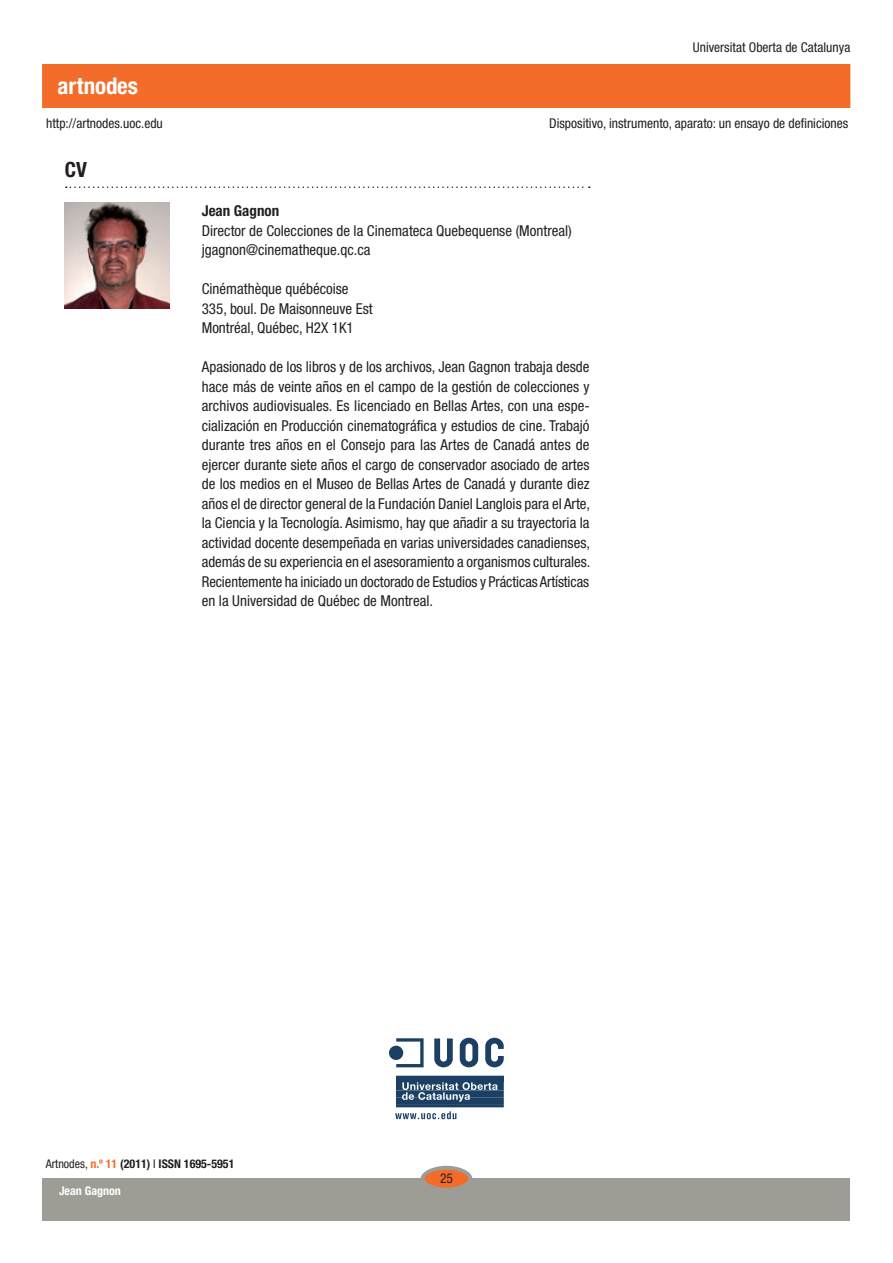
<style>
.page{position:relative;width:893px;height:1263px;background:#fff}
.page>*{position:absolute;margin:0;border:0;box-sizing:border-box;transform-origin:0 0}
.t1{font:700 condensed 22.95px "Helvetica Neue LT Std";color:#fff}
.t2{font:700 condensed 21px "Helvetica Neue LT Std";color:#231f20}
.t3{font:condensed 15px/19.5px "Helvetica Neue LT Std";color:#231f20}
.t4{font:condensed 13.5px "Helvetica Neue LT Std";color:#231f20}
.t5{font:700 condensed 12px "Helvetica Neue LT Std";color:#231f20}
.t6{font:700 condensed 12px "Helvetica Neue LT Std";color:#fff}
.s1{font-weight:700}
.s2{font-weight:400}
.s3{color:#f36c2a}
</style>
<div class="page">
<div style="left:43px;top:1178px;width:807px;height:42px;background:#9d9d96"></div>
<div style="left:43px;top:65px;width:807px;height:42px;background:#f36c2a"></div>
<div style="left:422px;top:1168px;width:48px;height:21px;background:#f36c2a;border-radius:50%"></div>
<div style="left:421px;top:1166px;width:51px;height:25px;border:4px solid #9d9d96;border-radius:50%"></div>
<hr style="left:396px;top:1105px;width:108px;height:2px;background:#1b4064">
<svg style="left:395px;top:1111px;width:61px;height:8px"></svg>
<svg style="left:389px;top:1038px;width:115px;height:67px"></svg>
<img style="left:65px;top:203px;width:105px;height:105px">
<svg style="left:66px;top:186px;width:524px;height:2px"></svg>
<p class="t1" style="left:58px;top:72px;width:82px">artnodes</p>
<p class="t4" style="left:693px;top:40px;width:159px">Universitat Oberta de Catalunya</p>
<p class="t4" style="left:46px;top:115px;width:118px">http://artnodes.uoc.edu</p>
<p class="t4" style="left:549px;top:115px;width:301px">Dispositivo, instrumento, aparato: un ensayo de definiciones</p>
<p class="t2" style="left:65px;top:156px;width:12px">CV</p>
<p class="t3" style="left:202px;top:201px;width:371px"><span class="s1">Jean Gagnon<br></span>Director de Colecciones de la Cinemateca Quebequense (Montreal) jgagnon@cinematheque.qc.ca</p>
<p class="t3" style="left:202px;top:279px;width:172px">Cinémathèque québécoise<br>335, boul. De Maisonneuve Est<br>Montréal, Québec, H2X 1K1</p>
<p class="t3" style="left:202px;top:357px;width:390px;text-align:justify">Apasionado de los libros y de los archivos, Jean Gagnon trabaja desde hace más de veinte años en el campo de la gestión de colecciones y archivos audiovisuales. Es licenciado en Bellas Artes, con una espe&shy;cialización en Producción cinematográfica y estudios de cine. Trabajó durante tres años en el Consejo para las Artes de Canadá antes de ejercer durante siete años el cargo de conservador asociado de artes de los medios en el Museo de Bellas Artes de Canadá y durante diez años el de director general de la Fundación Daniel Langlois para el Arte, la Ciencia y la Tecnología. Asimismo, hay que añadir a su trayectoria la actividad docente desempeñada en varias universidades canadienses, además de su experiencia en el asesoramiento a organismos culturales.<br>Recientemente ha iniciado un doctorado de Estudios y Prácticas Artísticas en la Universidad de Québec de Montreal.</p>
<p class="t5" style="left:46px;top:1157px;width:190px"><span class="s2">Artnodes,</span> <span class="s3">n.º 11</span> (2011) <span class="s2">I</span> ISSN 1695-5951</p>
<p class="t6" style="left:59px;top:1183px;width:63px">Jean Gagnon</p>
<p class="t4" style="left:440px;top:1171px;width:14px">25</p>
</div>
